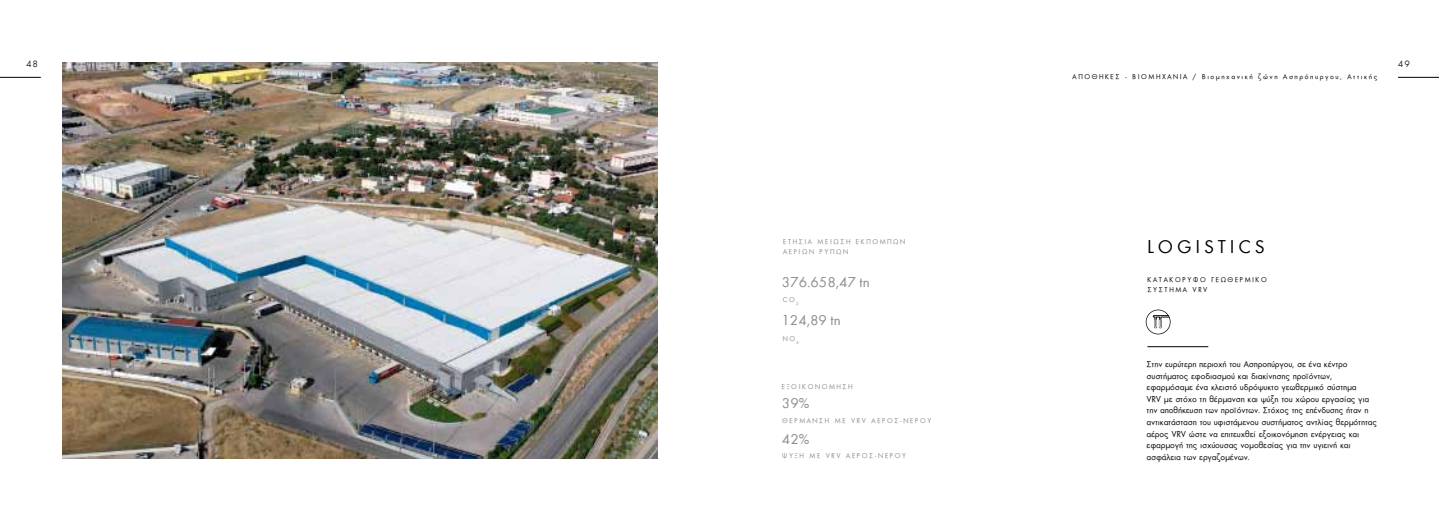
<style>
.page{position:relative;width:1439px;height:521px;background:#fff}
.page>*{position:absolute;margin:0;border:0;box-sizing:border-box;transform-origin:0 0}
.t1{font:19.25px "Futura Greek";letter-spacing:.2em;color:#000}
.t2{font:14.88px "Futura Greek";color:#8a8b8c}
.t3{font:9.62px/11.5px "UB Future";color:#000}
.t4{font:300 9.62px "Futura Greek";color:#000}
.t5{font:7.88px/9.5px "UB Future";letter-spacing:.2em;color:#8a8b8c}
.t6{font:7.88px/10.5px "UB Future";letter-spacing:.2em;color:#000}
</style>
<div class="page">
<hr style="left:0;top:77px;width:41px;height:1px;background:#000">
<hr style="left:1398px;top:77px;width:41px;height:1px;background:#000">
<hr style="left:1147px;top:346px;width:61px;height:1px;background:#000">
<img style="left:62px;top:62px;width:595px;height:397px">
<svg style="left:1145px;top:310px;width:25px;height:24px"></svg>
<p class="t4" style="left:26px;top:59px;width:14px">48</p>
<p class="t4" style="left:1398px;top:59px;width:14px">49</p>
<p class="t5" style="left:783px;top:237px;width:124px">ΕΤΗΣΙΑ ΜΕΙΩΣΗ ΕΚΠΟΜΠΩΝ<br>ΑΕΡΙΩΝ ΡΥΠΩΝ</p>
<p class="t2" style="left:782px;top:274px;width:89px">376.658,47 tn</p>
<p class="t2" style="left:781px;top:313px;width:61px">124,89 tn</p>
<p class="t5" style="left:782px;top:295px;width:17px">CO <sub>2</sub></p>
<p class="t5" style="left:782px;top:334px;width:18px">NO <sub>X</sub></p>
<p class="t5" style="left:781px;top:382px;width:12px">ΕΞΟΙΚΟΝΌΜΗΣΗ</p>
<p class="t2" style="left:782px;top:395px;width:29px">39%</p>
<p class="t2" style="left:782px;top:431px;width:29px">42%</p>
<p class="t5" style="left:782px;top:416px;width:14px">ΘΈΡΜΑΝΣΗ</p>
<p class="t5" style="left:834px;top:416px;width:7px">ΜΕ</p>
<p class="t5" style="left:851px;top:416px;width:82px">VRV AEΡOΣ-NEΡOY</p>
<p class="t5" style="left:782px;top:451px;width:13px">ΨΎΞΗ</p>
<p class="t5" style="left:809px;top:451px;width:7px">ΜΕ</p>
<p class="t5" style="left:825px;top:451px;width:82px">VRV AEΡOΣ-NEΡOY</p>
<p class="t6" style="left:1072px;top:72px;width:306px">ΑΠΟΘΗΚΕΣ - ΒΙΟΜΗΧΑΝΙΑ / ΒΙΟΜΗΧΑΝΙΚΉ ΖΏΝΗ ΑΣΠΡΌΠΥΡΓΟΥ, ΑΤΤΙΚΉΣ</p>
<p class="t1" style="left:1147px;top:237px;width:117px">LOGIST ICS</p>
<p class="t6" style="left:1147px;top:274px;width:121px">ΚΑΤΑΚΟΡΥΦΟ ΓΕΩΘΕΡΜΙΚΟ<br>ΣΥΣΤΗΜΑ VRV</p>
<p class="t3" style="left:1146px;top:359px;width:232px">ΣΤΗΝ ΕΥΡΎΤΕΡΗ ΠΕΡΙΟΧΉ ΤΟΥ ΑΣΠΡΟΠΎΡΓΟΥ, ΣΕ ΈΝΑ ΚΈΝΤΡΟ ΣΥΣΤΉΜΑΤΟΣ ΕΦΟΔΙΑΣΜΟΎ ΚΑΙ ΔΙΑΚΊΝΗΣΗΣ ΠΡΟΪΌΝΤΩΝ, ΕΦΑΡΜΌΣΑΜΕ ΈΝΑ ΚΛΕΙΣΤΌ ΥΔΡΌΨΥΚΤΟ ΓΕΩΘΕΡΜΙΚΌ ΣΎΣΤΗΜΑ<br>VRV ΜΕ ΣΤΌΧΟ ΤΗ ΘΈΡΜΑΝΣΗ ΚΑΙ ΨΎΞΗ ΤΟΥ ΧΏΡΟΥ ΕΡΓΑΣΊΑΣ ΓΙΑ ΤΗΝ ΑΠΟΘΉΚΕΥΣΗ ΤΩΝ ΠΡΟΪΌΝΤΩΝ. ΣΤΌΧΟΣ ΤΗΣ ΕΠΈΝΔΥΣΗΣ ΉΤΑΝ Η ΑΝΤΙΚΑΤΆΣΤΑΣΗ ΤΟΥ ΥΦΙΣΤΆΜΕΝΟΥ ΣΥΣΤΉΜΑΤΟΣ ΑΝΤΛΊΑΣ ΘΕΡΜΌΤΗΤΑΣ ΑΈΡΟΣ VRV ΏΣΤΕ ΝΑ ΕΠΙΤΕΥΧΘΕΊ ΕΞΟΙΚΟΝΌΜΗΣΗ ΕΝΈΡΓΕΙΑΣ ΚΑΙ ΕΦΑΡΜΟΓΉ ΤΗΣ ΙΣΧΎΟΥΣΑΣ ΝΟΜΟΘΕΣΊΑΣ ΓΙΑ ΤΗΝ ΥΓΙΕΙΝΉ ΚΑΙ ΑΣΦΆΛΕΙΑ ΤΩΝ ΕΡΓΑΖΟΜΈΝΩΝ.</p>
</div>
